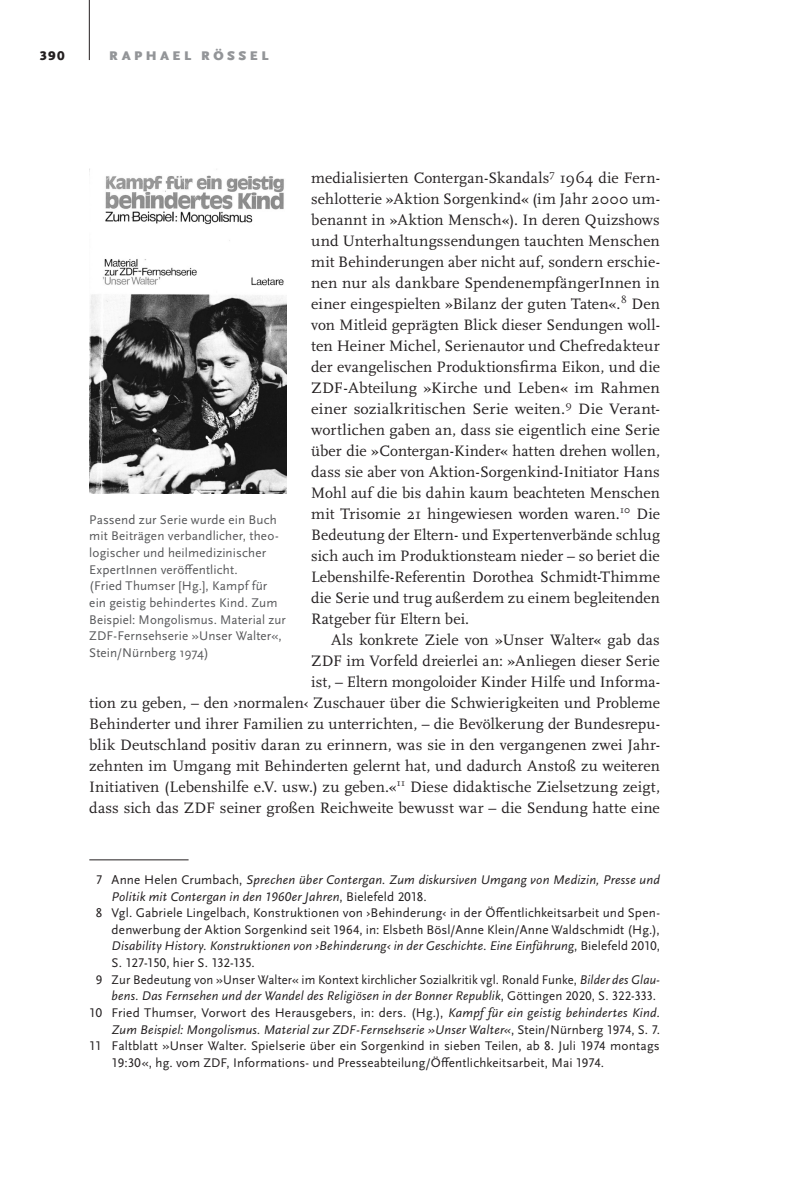
<style>
.page{position:relative;width:799px;height:1181px;background:#fff}
.page>*{position:absolute;margin:0;border:0;box-sizing:border-box;transform-origin:0 0}
._10__Fußnotentext{font:15.75px/21px "Scala Pro";letter-spacing:.005em;color:#231f20;text-align:justify}
._6_2__Fließtext_mit{font:15.75px/21px "Scala Pro";letter-spacing:.005em;color:#231f20;text-align:right}
._10__Fußnotentext-2{font:13.12px/16.6px "Scala Sans Pro";letter-spacing:.01em;color:#231f20}
._10__Fußnotentext-3{font:italic 13.12px/16.6px "Scala Sans Pro";letter-spacing:.015em;color:#231f20}
._7__Bildunterschrift{font:13.12px/16.6px "Scala Sans Pro";letter-spacing:.01em;color:#57585a}
._8_1__Kopfzeile_link{font:900 13.12px "Scala Sans Pro";letter-spacing:.265em;color:#939598}
._8_3__Paginierung{font:900 13.12px "Scala Sans Pro";color:#231f20}
.s1{font-style:normal}
.s2{font-style:italic}
</style>
<div class="page">
<hr style="left:89px;top:0;width:1px;height:60px;background:#231f20">
<hr style="left:89px;top:859px;width:100px;height:1px;background:#231f20">
<img style="left:89px;top:169px;width:197px;height:324px">
<p class="_8_3__Paginierung" style="left:39px;top:48px;width:27px">390</p>
<p class="_8_1__Kopfzeile_link" style="left:109px;top:48px;width:161px">RAPHAEL RÖSSEL</p>
<p class="_10__Fußnotentext" style="left:311px;top:167px;width:350px">medialisierten Contergan-Skandals<sup>7</sup> 1964 die Fern&shy;sehlotterie »Aktion Sorgenkind« (im Jahr 2000 um&shy;benannt in »Aktion Mensch«). In deren Quizshows und Unterhaltungssendungen tauchten Menschen mit Behinderungen aber nicht auf, sondern erschie&shy;nen nur als dankbare SpendenempfängerInnen in einer eingespielten »Bilanz der guten Taten«.<sup>8</sup> Den von Mitleid geprägten Blick dieser Sendungen woll&shy;ten Heiner Michel, Serienautor und Chefredakteur der evangelischen Produktionsfirma Eikon, und die ZDF-Abteilung »Kirche und Leben« im Rahmen einer sozialkritischen Serie weiten.<sup>9</sup> Die Verant&shy;wortlichen gaben an, dass sie eigentlich eine Serie über die »Contergan-Kinder« hatten drehen wollen, dass sie aber von Aktion-Sorgenkind-Initiator Hans Mohl auf die bis dahin kaum beachteten Menschen mit Trisomie 21 hingewiesen worden waren.<sup>10</sup> Die Bedeutung der Eltern- und Expertenverbände schlug sich auch im Produktionsteam nieder – so beriet die Lebenshilfe-Referentin Dorothea Schmidt-Thimme die Serie und trug außerdem zu einem begleitenden Ratgeber für Eltern bei.</p>
<p class="_6_2__Fließtext_mit" style="left:89px;top:629px;width:572px">Als konkrete Ziele von »Unser Walter« gab das<br>ZDF im Vorfeld dreierlei an: »Anliegen dieser Serie<br>ist, – Eltern mongoloider Kinder Hilfe und Informa-<br>tion zu geben, – den ›normalen‹ Zuschauer über die Schwierigkeiten und Probleme Behinderter und ihrer Familien zu unterrichten, – die Bevölkerung der Bundesrepu&shy;blik Deutschland positiv daran zu erinnern, was sie in den vergangenen zwei Jahr&shy;zehnten im Umgang mit Behinderten gelernt hat, und dadurch Anstoß zu weiteren Initiativen (Lebenshilfe e.V. usw.) zu geben.«<sup>11</sup> Diese didaktische Zielsetzung zeigt, dass sich das ZDF seiner großen Reichweite bewusst war – die Sendung hatte eine</p>
<p class="_7__Bildunterschrift" style="left:89px;top:511px;width:191px">Passend zur Serie wurde ein Buch mit Beiträgen verbandlicher, theo&shy;logischer und heilmedizinischer ExpertInnen veröffentlicht.</p>
<p class="_7__Bildunterschrift" style="left:89px;top:578px;width:198px">(Fried Thumser [Hg.], Kampf für ein geistig behindertes Kind. Zum<br>Beispiel: Mongolismus. Material zur<br>ZDF-Fernsehserie »Unser Walter«,<br>Stein/Nürnberg 1974)</p>
<p class="_10__Fußnotentext-3" style="left:112px;top:871px;width:550px;text-indent:-16px"><span class="s1">7 Anne Helen Crumbach,</span> Sprechen über Contergan. Zum diskursiven Umgang von Medizin, Presse und<br>Politik mit Contergan in den 1960er Jahren<span class="s1">, Bielefeld 2018.</span></p>
<p class="_10__Fußnotentext-2" style="left:112px;top:904px;width:550px;text-align:justify;text-indent:-16px">8 Vgl. Gabriele Lingelbach, Konstruktionen von ›Behinderung‹ in der Öffentlichkeitsarbeit und Spen&shy;denwerbung der Aktion Sorgenkind seit 1964, in: Elsbeth Bösl/Anne Klein/Anne Waldschmidt (Hg.), <span class="s2">Disability History. Konstruktionen von ›Behinderung‹ in der Geschichte. Eine Einführung</span>, Bielefeld 2010, S. 127-150, hier S. 132-135.</p>
<p class="_10__Fußnotentext-2" style="left:112px;top:971px;width:550px;text-indent:-16px">9 Zur Bedeutung von »Unser Walter« im Kontext kirchlicher Sozialkritik vgl. Ronald Funke, <span class="s2">Bilder des Glau&shy;bens. Das Fernsehen und der Wandel des Religiösen in der Bonner Republik</span>, Göttingen 2020, S. 322-333.</p>
<p class="_10__Fußnotentext-3" style="left:89px;top:1004px;width:572px;text-align:right"><span class="s1">10 Fried Thumser, Vorwort des Herausgebers, in: ders. (Hg.),</span> Kampf für ein geistig behindertes Kind.<br>Zum Beispiel: Mongolismus. Material zur ZDF-Fernsehserie »Unser Walter«<span class="s1">, Stein/Nürnberg 1974, S. 7.</span></p>
<p class="_10__Fußnotentext-2" style="left:112px;top:1037px;width:550px;text-indent:-22px">11 Faltblatt »Unser Walter. Spielserie über ein Sorgenkind in sieben Teilen, ab 8. Juli 1974 montags<br>19:30«, hg. vom ZDF, Informations- und Presseabteilung/Öffentlichkeitsarbeit, Mai 1974.</p>
</div>
